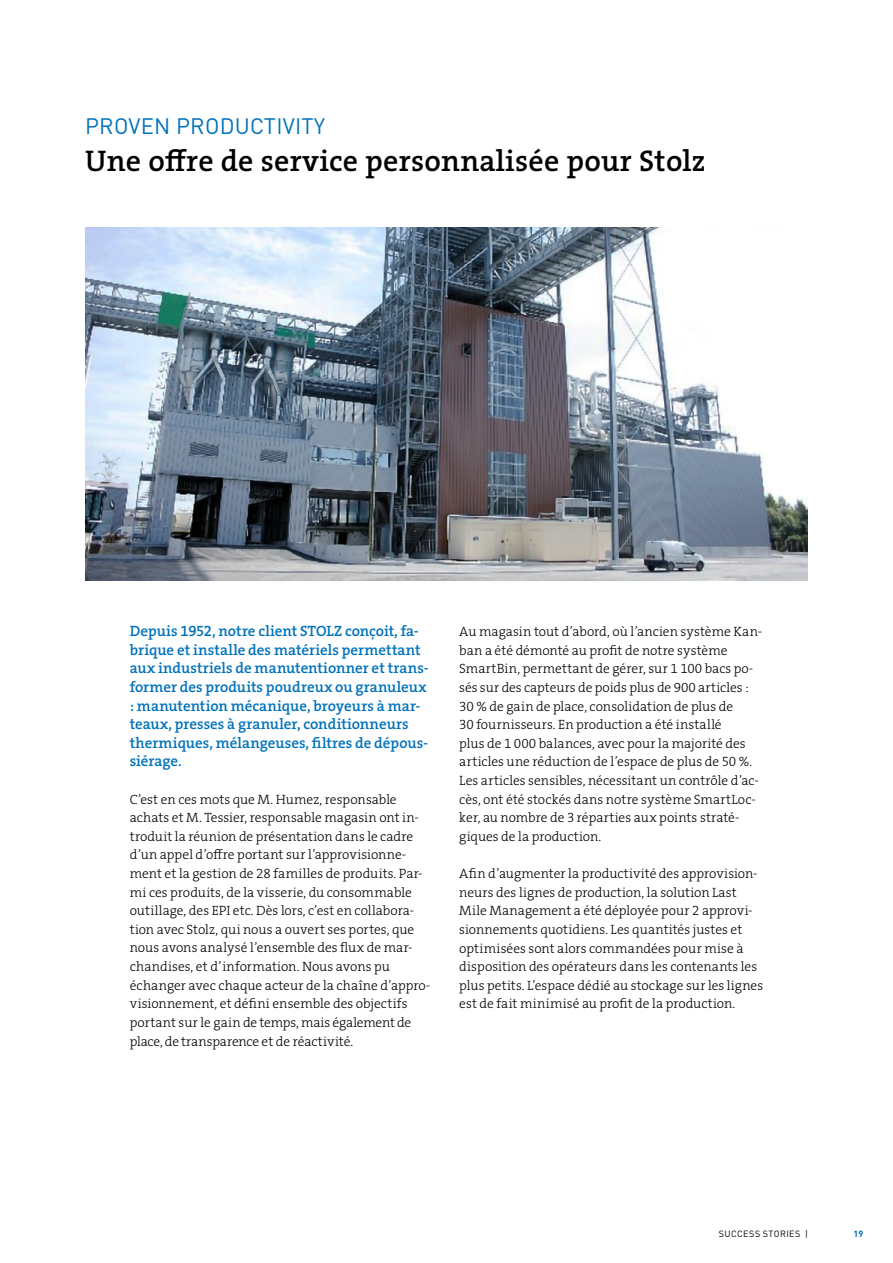
<style>
.page{position:relative;width:893px;height:1263px;background:#fff}
.page>*{position:absolute;margin:0;border:0;box-sizing:border-box;transform-origin:0 0}
.t1{font:30px "The Serif HP6 Se Bld";letter-spacing:.01em;color:#000}
.t2{font:22.2px "DINOT";letter-spacing:.01em;color:#0072bb}
.t3{font:15px/18.6px "The Serif HP6 Se Bld";color:#0072bb}
.t4{font:13.5px/18.6px "The Serif HP3 Lig";color:#000}
.t5{font:9px "DINOT";letter-spacing:.04em;color:#000}
.t6{font:700 9px "DINOT";color:#0072bb}
</style>
<div class="page">
<img style="left:85px;top:227px;width:723px;height:354px">
<h2 class="t2" style="left:85px;top:111px;width:242px">PROVEN PRODUCTIVITY</h2>
<h1 class="t1" style="left:85px;top:141px;width:622px">Une offre de service personnalisée pour Stolz</h1>
<p class="t3" style="left:130px;top:622px;width:301px">Depuis 1952, notre client STOLZ conçoit, fa&shy;brique et installe des matériels permettant aux industriels de manutentionner et trans&shy;former des produits poudreux ou granuleux : manutention mécanique, broyeurs à mar&shy;teaux, presses à granuler, conditionneurs thermiques, mélangeuses, filtres de dépous&shy;siérage.</p>
<p class="t4" style="left:130px;top:790px;width:302px">C’est en ces mots que M. Humez, responsable achats et M. Tessier, responsable magasin ont in&shy;troduit la réunion de présentation dans le cadre d’un appel d’offre portant sur l’approvisionne&shy;ment et la gestion de 28 familles de produits. Par&shy;mi ces produits, de la visserie, du consommable outillage, des EPI etc. Dès lors, c’est en collabora&shy;tion avec Stolz, qui nous a ouvert ses portes, que nous avons analysé l’ensemble des flux de mar&shy;chandises, et d’information. Nous avons pu échanger avec chaque acteur de la chaîne d’appro&shy;visionnement, et défini ensemble des objectifs portant sur le gain de temps, mais également de place, de transparence et de réactivité.</p>
<p class="t4" style="left:459px;top:622px;width:304px">Au magasin tout d’abord, où l’ancien système Kan&shy;ban a été démonté au profit de notre système SmartBin, permettant de gérer, sur 1 100 bacs po&shy;sés sur des capteurs de poids plus de 900 articles :<br>30 % de gain de place, consolidation de plus de<br>30 fournisseurs. En production a été installé<br>plus de 1 000 balances, avec pour la majorité des articles une réduction de l’espace de plus de 50 %.<br>Les articles sensibles, nécessitant un contrôle d’ac&shy;cès, ont été stockés dans notre système SmartLoc&shy;ker, au nombre de 3 réparties aux points straté&shy;giques de la production.</p>
<p class="t4" style="left:459px;top:864px;width:305px">Afin d’augmenter la productivité des approvision&shy;neurs des lignes de production, la solution Last Mile Management a été déployée pour 2 approvi&shy;sionnements quotidiens. Les quantités justes et optimisées sont alors commandées pour mise à disposition des opérateurs dans les contenants les plus petits. L’espace dédié au stockage sur les lignes est de fait minimisé au profit de la production.</p>
<p class="t5" style="left:719px;top:1227px;width:91px">SUCCESS STORIES |</p>
<p class="t6" style="left:853px;top:1227px;width:11px">19</p>
</div>
